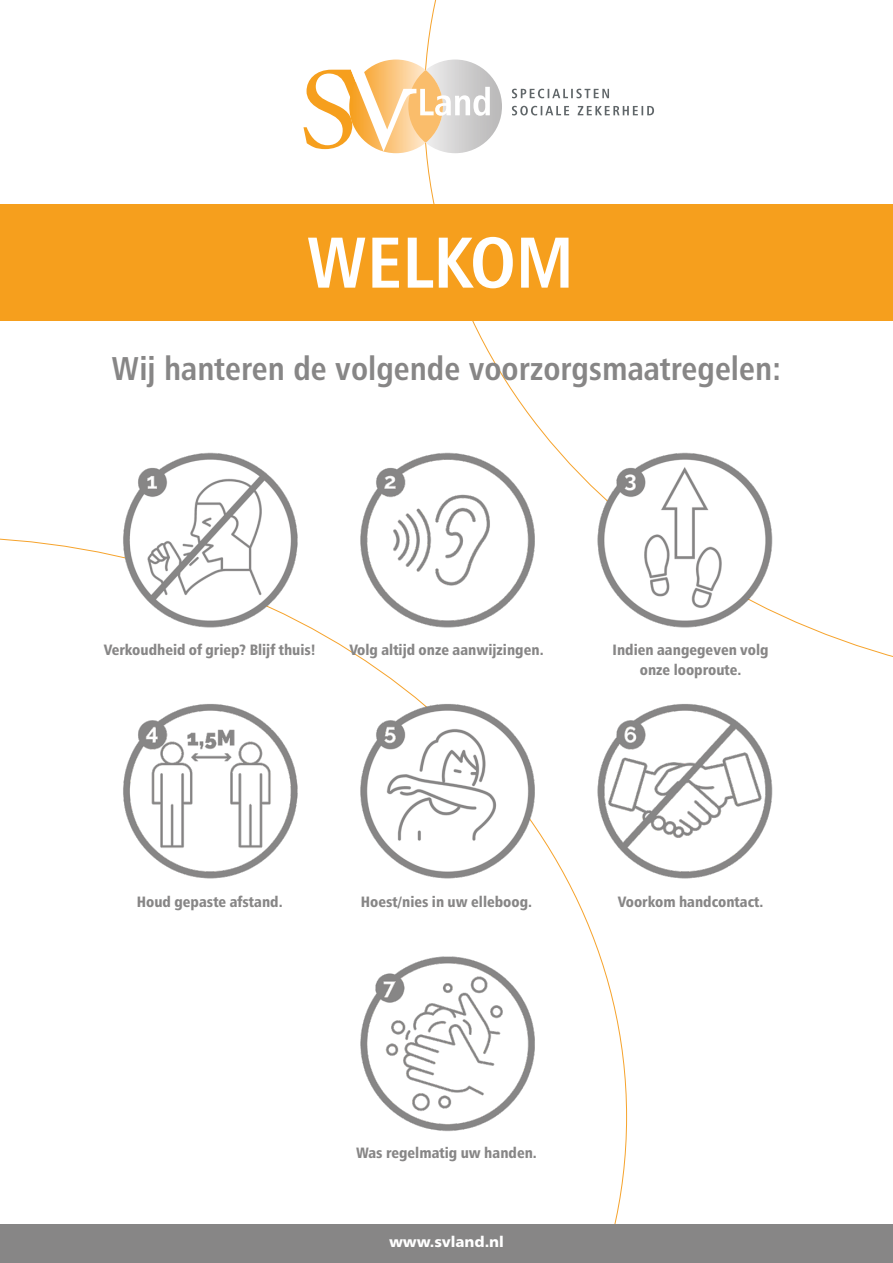
<style>
.page{position:relative;width:893px;height:1263px;background:#fff}
.page>*{position:absolute;margin:0;border:0;box-sizing:border-box;transform-origin:0 0}
.t1{font:72px "Humanist 777 BT Bold Condensed B";color:#fff}
.t2{font:33px "Humanist 777 BT Bold Condensed B";color:#878686}
.t3{font:15px/19.5px "Humanist 777 BT Black Condensed B";color:#878686;text-align:center}
.t4{font:15px "Humanist 777 BT Black B";color:#fff}
</style>
<div class="page">
<svg style="left:408px;top:60px;width:94px;height:93px"></svg>
<svg style="left:349px;top:60px;width:94px;height:93px"></svg>
<svg style="left:512px;top:106px;width:142px;height:9px"></svg>
<svg style="left:512px;top:89px;width:97px;height:9px"></svg>
<svg style="left:303px;top:70px;width:187px;height:81px"></svg>
<div style="left:0;top:1225px;width:893px;height:38px;background:#878686"></div>
<div style="left:0;top:204px;width:893px;height:117px;background:#f69f1d"></div>
<img style="left:112px;top:429px;width:669px;height:712px">
<h1 class="t1" style="left:306px;top:217px;width:269px">WELKOM</h1>
<h2 class="t2" style="left:112px;top:347px;width:671px">Wij hanteren de volgende voorzorgsmaatregelen:</h2>
<p class="t3" style="left:104px;top:640px;width:213px">Verkoudheid of griep? Blijf thuis!</p>
<p class="t3" style="left:349px;top:640px;width:196px">Volg altijd onze aanwijzingen.</p>
<p class="t3" style="left:613px;top:640px;width:158px">Indien aangegeven volg onze looproute.</p>
<p class="t3" style="left:137px;top:892px;width:147px">Houd gepaste afstand.</p>
<p class="t3" style="left:361px;top:892px;width:173px">Hoest/nies in uw elleboog.</p>
<p class="t3" style="left:618px;top:892px;width:147px">Voorkom handcontact.</p>
<p class="t3" style="left:356px;top:1143px;width:182px">Was regelmatig uw handen.</p>
<p class="t4" style="left:389px;top:1232px;width:116px">www.svland.nl</p>
</div>
